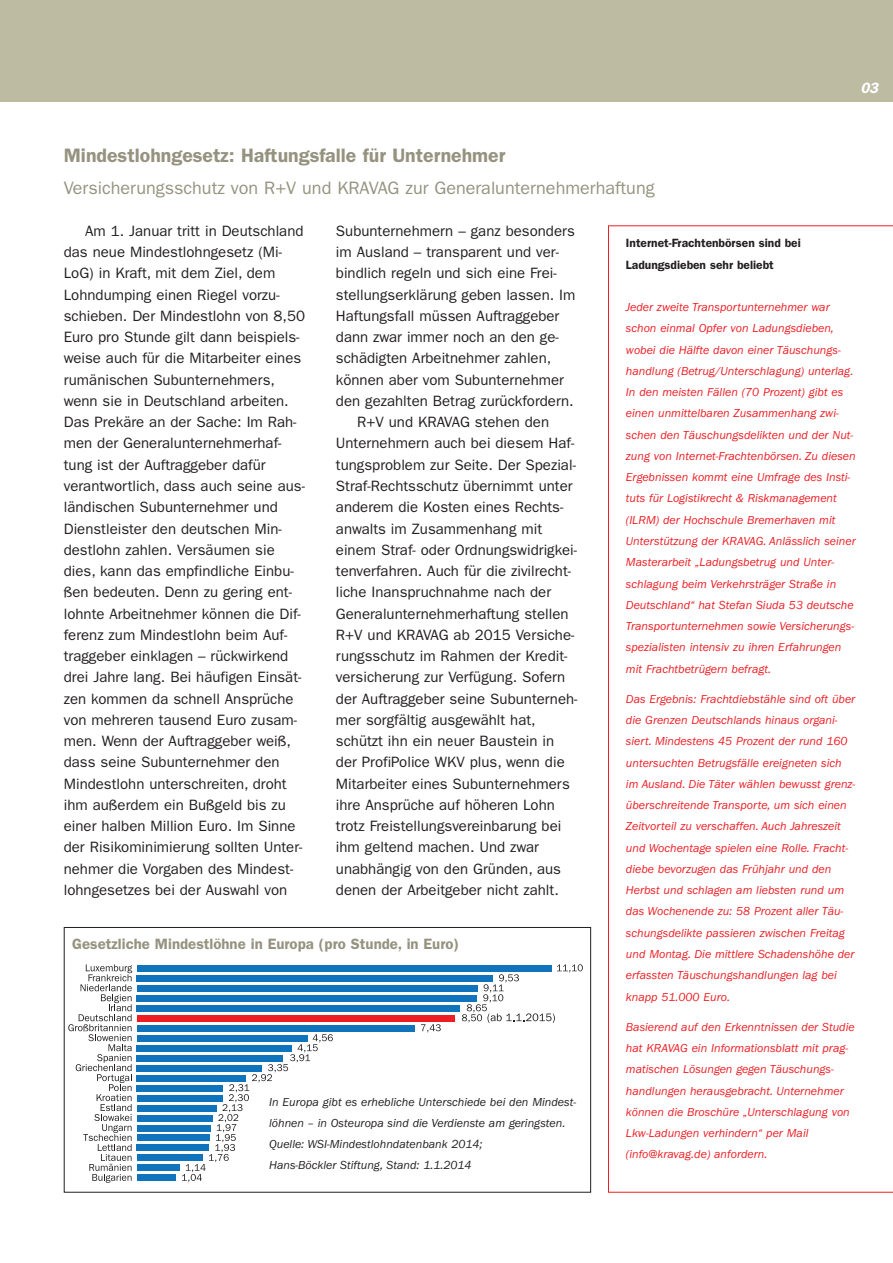
<style>
.page{position:relative;width:893px;height:1263px;background:#fff}
.page>*{position:absolute;margin:0;border:0;box-sizing:border-box;transform-origin:0 0}
.t1{font:600 19.5px "Franklin Gothic LT";color:#95937f}
.t2{font:18px "Franklin Gothic LT";color:#95937f}
.t3{font:15px/21.3px "Franklin Gothic LT";color:#231f20}
.t4{font:600 15px "Franklin Gothic LT";color:#95937f}
.t5{font:italic 600 15px "Franklin Gothic LT";color:#fff}
.t6{font:italic 12px/21.3px "Franklin Gothic LT";color:#ee1d23}
.t7{font:italic 12px/21.3px "Franklin Gothic LT";color:#231f20}
.t8{font:600 12px/21.3px "Franklin Gothic LT";color:#231f20}
</style>
<div class="page">
<div style="left:0;top:0;width:893px;height:102px;background:#bdbba2"></div>
<svg style="left:608px;top:225px;width:285px;height:968px"></svg>
<svg style="left:68px;top:964px;width:64px;height:219px"></svg>
<div style="left:137px;top:965px;width:415px;height:6px;background:#1074bc"></div>
<div style="left:137px;top:975px;width:356px;height:6px;background:#1074bc"></div>
<div style="left:137px;top:985px;width:340px;height:6px;background:#1074bc"></div>
<div style="left:137px;top:995px;width:340px;height:6px;background:#1074bc"></div>
<div style="left:137px;top:1005px;width:323px;height:6px;background:#1074bc"></div>
<div style="left:137px;top:1015px;width:317px;height:6px;background:#ee1d23"></div>
<div style="left:137px;top:1025px;width:277px;height:6px;background:#1074bc"></div>
<div style="left:137px;top:1035px;width:170px;height:6px;background:#1074bc"></div>
<div style="left:137px;top:1045px;width:155px;height:6px;background:#1074bc"></div>
<div style="left:137px;top:1055px;width:146px;height:6px;background:#1074bc"></div>
<div style="left:137px;top:1065px;width:125px;height:6px;background:#1074bc"></div>
<div style="left:137px;top:1075px;width:109px;height:6px;background:#1074bc"></div>
<div style="left:137px;top:1085px;width:86px;height:6px;background:#1074bc"></div>
<div style="left:137px;top:1095px;width:86px;height:6px;background:#1074bc"></div>
<div style="left:137px;top:1105px;width:79px;height:6px;background:#1074bc"></div>
<div style="left:137px;top:1115px;width:75px;height:6px;background:#1074bc"></div>
<div style="left:137px;top:1125px;width:73px;height:6px;background:#1074bc"></div>
<div style="left:137px;top:1135px;width:73px;height:6px;background:#1074bc"></div>
<div style="left:137px;top:1145px;width:72px;height:6px;background:#1074bc"></div>
<div style="left:137px;top:1155px;width:66px;height:6px;background:#1074bc"></div>
<div style="left:137px;top:1165px;width:42px;height:6px;background:#1074bc"></div>
<div style="left:137px;top:1175px;width:39px;height:6px;background:#1074bc"></div>
<svg style="left:421px;top:1024px;width:20px;height:8px"></svg>
<svg style="left:182px;top:1034px;width:151px;height:148px"></svg>
<svg style="left:462px;top:964px;width:121px;height:59px"></svg>
<div style="left:64px;top:927px;width:527px;height:266px;border:1px solid #231f20"></div>
<p class="t5" style="left:860px;top:83px;width:22px">03</p>
<h1 class="t1" style="left:64px;top:149px;width:443px">Mindestlohngesetz: Haftungsfalle für Unternehmer</h1>
<p class="t2" style="left:64px;top:182px;width:592px">Versicherungsschutz von R+V und KRAVAG zur Generalunternehmerhaftung</p>
<p class="t3" style="left:64px;top:221px;width:243px;text-indent:21px">Am 1. Januar tritt in Deutschland das neue Mindestlohngesetz (Mi-LoG) in Kraft, mit dem Ziel, dem Lohndumping einen Riegel vorzu&shy;schieben. Der Mindestlohn von 8,50<br>Euro pro Stunde gilt dann beispiels&shy;weise auch für die Mitarbeiter eines rumänischen Subunternehmers, wenn sie in Deutschland arbeiten.<br>Das Prekäre an der Sache: Im Rah&shy;men der Generalunternehmerhaf&shy;tung ist der Auftraggeber dafür verantwortlich, dass auch seine aus&shy;ländischen Subunternehmer und Dienstleister den deutschen Min&shy;destlohn zahlen. Versäumen sie dies, kann das empfindliche Einbu&shy;ßen bedeuten. Denn zu gering ent&shy;lohnte Arbeitnehmer können die Dif&shy;ferenz zum Mindestlohn beim Auf&shy;traggeber einklagen – rückwirkend drei Jahre lang. Bei häufigen Einsät&shy;zen kommen da schnell Ansprüche von mehreren tausend Euro zusam&shy;men. Wenn der Auftraggeber weiß, dass seine Subunternehmer den Mindestlohn unterschreiten, droht ihm außerdem ein Bußgeld bis zu einer halben Million Euro. Im Sinne der Risikominimierung sollten Unter&shy;nehmer die Vorgaben des Mindest&shy;lohngesetzes bei der Auswahl von</p>
<p class="t3" style="left:336px;top:221px;width:241px">Subunternehmern – ganz besonders</p>
<p class="t8" style="left:626px;top:234px;width:176px">Internet-Frachtenbörsen sind bei<br>Ladungsdieben sehr beliebt</p>
<p class="t6" style="left:626px;top:297px;width:231px">Jeder zweite Transportunternehmer war schon einmal Opfer von Ladungsdieben, wobei die Hälfte davon einer Täuschungs&shy;handlung (Betrug/Unterschlagung) unterlag.<br>In den meisten Fällen (70 Prozent) gibt es einen unmittelbaren Zusammenhang zwi&shy;schen den Täuschungsdelikten und der Nut&shy;zung von Internet-Frachtenbörsen. Zu diesen Ergebnissen kommt eine Umfrage des Insti&shy;tuts für Logistikrecht &amp; Riskmanagement (ILRM) der Hochschule Bremerhaven mit Unterstützung der KRAVAG. Anlässlich seiner Masterarbeit „Ladungsbetrug und Unter&shy;schlagung beim Verkehrsträger Straße in Deutschland“ hat Stefan Siuda 53 deutsche Transportunternehmen sowie Versicherungs&shy;spezialisten intensiv zu ihren Erfahrungen mit Frachtbetrügern befragt.</p>
<p class="t6" style="left:626px;top:689px;width:231px">Das Ergebnis: Frachtdiebstähle sind oft über die Grenzen Deutschlands hinaus organi&shy;siert. Mindestens 45 Prozent der rund 160 untersuchten Betrugsfälle ereigneten sich im Ausland. Die Täter wählen bewusst grenz&shy;überschreitende Transporte, um sich einen Zeitvorteil zu verschaffen. Auch Jahreszeit und Wochentage spielen eine Rolle. Fracht&shy;diebe bevorzugen das Frühjahr und den Herbst und schlagen am liebsten rund um das Wochenende zu: 58 Prozent aller Täu&shy;schungsdelikte passieren zwischen Freitag und Montag. Die mittlere Schadenshöhe der erfassten Täuschungshandlungen lag bei knapp 51.000 Euro.</p>
<p class="t6" style="left:626px;top:1017px;width:230px">Basierend auf den Erkenntnissen der Studie hat KRAVAG ein Informationsblatt mit prag&shy;matischen Lösungen gegen Täuschungs&shy;handlungen herausgebracht. Unternehmer können die Broschüre „Unterschlagung von Lkw-Ladungen verhindern“ per Mail (info@kravag.de) anfordern.</p>
<p class="t3" style="left:336px;top:243px;width:225px">im Ausland – transparent und ver-</p>
<p class="t3" style="left:336px;top:264px;width:222px">bindlich regeln und sich eine Frei-</p>
<p class="t3" style="left:336px;top:285px;width:241px">stellungserklärung geben lassen. Im</p>
<p class="t3" style="left:336px;top:306px;width:225px">Haftungsfall müssen Auftraggeber</p>
<p class="t3" style="left:336px;top:328px;width:224px">dann zwar immer noch an den ge-</p>
<p class="t3" style="left:336px;top:349px;width:217px">schädigten Arbeitnehmer zahlen,</p>
<p class="t3" style="left:336px;top:370px;width:230px">können aber vom Subunternehmer</p>
<p class="t3" style="left:336px;top:391px;width:239px">den gezahlten Betrag zurückfordern.</p>
<p class="t3" style="left:357px;top:413px;width:193px">R+V und KRAVAG stehen den</p>
<p class="t3" style="left:336px;top:434px;width:240px">Unternehmern auch bei diesem Haf-</p>
<p class="t3" style="left:336px;top:455px;width:242px">tungsproblem zur Seite. Der Spezial-</p>
<p class="t3" style="left:336px;top:476px;width:238px">Straf-Rechtsschutz übernimmt unter</p>
<p class="t3" style="left:336px;top:498px;width:229px">anderem die Kosten eines Rechts-</p>
<p class="t3" style="left:336px;top:519px;width:208px">anwalts im Zusammenhang mit</p>
<p class="t3" style="left:336px;top:540px;width:243px">einem Straf- oder Ordnungswidrigkei-</p>
<p class="t3" style="left:336px;top:561px;width:237px">tenverfahren. Auch für die zivilrecht-</p>
<p class="t3" style="left:336px;top:583px;width:217px">liche Inanspruchnahme nach der</p>
<p class="t3" style="left:336px;top:604px;width:234px">Generalunternehmerhaftung stellen</p>
<p class="t3" style="left:336px;top:625px;width:240px">R+V und KRAVAG ab 2015 Versiche-</p>
<p class="t3" style="left:336px;top:646px;width:233px">rungsschutz im Rahmen der Kredit-</p>
<p class="t3" style="left:336px;top:668px;width:231px">versicherung zur Verfügung. Sofern</p>
<p class="t3" style="left:336px;top:689px;width:243px">der Auftraggeber seine Subunterneh-</p>
<p class="t3" style="left:336px;top:710px;width:201px">mer sorgfältig ausgewählt hat,</p>
<p class="t3" style="left:336px;top:731px;width:220px">schützt ihn ein neuer Baustein in</p>
<p class="t3" style="left:336px;top:753px;width:230px">der ProfiPolice WKV plus, wenn die</p>
<p class="t3" style="left:336px;top:774px;width:235px">Mitarbeiter eines Subunternehmers</p>
<p class="t3" style="left:336px;top:795px;width:221px">ihre Ansprüche auf höheren Lohn</p>
<p class="t3" style="left:336px;top:817px;width:227px">trotz Freistellungsvereinbarung bei</p>
<p class="t3" style="left:336px;top:838px;width:205px">ihm geltend machen. Und zwar</p>
<p class="t3" style="left:336px;top:859px;width:227px">unabhängig von den Gründen, aus</p>
<p class="t3" style="left:336px;top:880px;width:224px">denen der Arbeitgeber nicht zahlt.</p>
<p class="t4" style="left:72px;top:939px;width:389px">Gesetzliche Mindestlöhne in Europa (pro Stunde, in Euro)</p>
<p class="t7" style="left:269px;top:1092px;width:308px">In Europa gibt es erhebliche Unterschiede bei den Mindest&shy;löhnen – in Osteuropa sind die Verdienste am geringsten.<br>Quelle: WSI-Mindestlohndatenbank 2014;<br>Hans-Böckler Stiftung, Stand: 1.1.2014</p>
</div>
